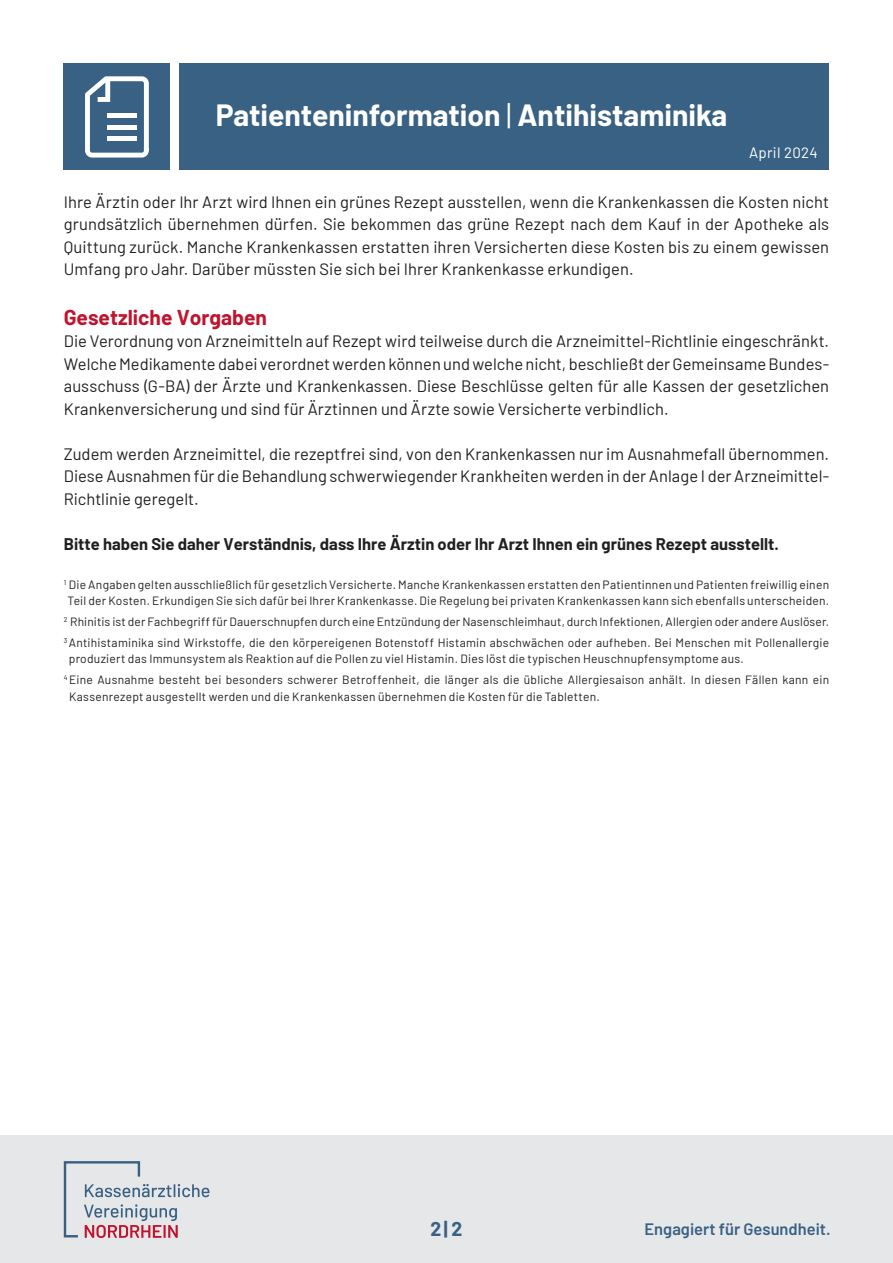
<style>
.page{position:relative;width:893px;height:1263px;background:#fff}
.page>*{position:absolute;margin:0;border:0;box-sizing:border-box;transform-origin:0 0}
.t1{font:700 30px "Barlow";color:#fff}
.t2{font:700 21px "Barlow";color:#c0142e}
.t3{font:700 19.5px "Barlow";color:#396184}
.t4{font:16.5px/22.5px "Barlow";color:#231f20;text-align:justify}
.t5{font:700 16.5px "Barlow";color:#231f20}
.t6{font:600 16.5px "Barlow";color:#396184}
.t7{font:15px "Barlow";letter-spacing:.02em;color:#fff}
.t8{font:12px/20.7px "Barlow";letter-spacing:.02em;color:#231f20}
.s1{font-weight:400}
</style>
<div class="page">
<div style="left:180px;top:64px;width:649px;height:106px;background:#396184"></div>
<div style="left:64px;top:64px;width:106px;height:106px;background:#396184"></div>
<svg style="left:85px;top:76px;width:64px;height:82px"></svg>
<div style="left:107px;top:113px;width:30px;height:5px;background:#fff"></div>
<div style="left:107px;top:125px;width:30px;height:5px;background:#fff"></div>
<div style="left:107px;top:136px;width:30px;height:5px;background:#fff"></div>
<div style="left:0;top:1135px;width:893px;height:128px;background:#e6e7e9"></div>
<svg style="left:64px;top:1161px;width:145px;height:77px"></svg>
<h1 class="t1" style="left:216px;top:93px;width:513px">Patienteninformation <span class="s1">|</span> Antihistaminika</h1>
<p class="t7" style="left:749px;top:142px;width:70px">April 2024</p>
<p class="t4" style="left:64px;top:189px;width:767px">Ihre Ärztin oder Ihr Arzt wird Ihnen ein grünes Rezept ausstellen, wenn die Krankenkassen die Kosten nicht grundsätzlich übernehmen dürfen. Sie bekommen das grüne Rezept nach dem Kauf in der Apotheke als Quittung zurück. Manche Krankenkassen erstatten ihren Versicherten diese Kosten bis zu einem gewissen Umfang pro Jahr. Darüber müssten Sie sich bei Ihrer Krankenkasse erkundigen.</p>
<p class="t2" style="left:64px;top:302px;width:205px">Gesetzliche Vorgaben</p>
<p class="t4" style="left:64px;top:329px;width:767px">Die Verordnung von Arzneimitteln auf Rezept wird teilweise durch die Arzneimittel-Richtlinie eingeschränkt.<br>Welche Medikamente dabei verordnet werden können und welche nicht, beschließt der Gemeinsame Bundes&shy;ausschuss (G-BA) der Ärzte und Krankenkassen. Diese Beschlüsse gelten für alle Kassen der gesetzlichen Krankenversicherung und sind für Ärztinnen und Ärzte sowie Versicherte verbindlich.</p>
<p class="t4" style="left:64px;top:441px;width:767px">Zudem werden Arzneimittel, die rezeptfrei sind, von den Krankenkassen nur im Ausnahmefall übernommen.<br>Diese Ausnahmen für die Behandlung schwerwiegender Krankheiten werden in der Anlage I der Arzneimittel-Richtlinie geregelt.</p>
<p class="t5" style="left:64px;top:532px;width:716px">Bitte haben Sie daher Verständnis, dass Ihre Ärztin oder Ihr Arzt Ihnen ein grünes Rezept ausstellt.</p>
<p class="t8" style="left:64px;top:575px;width:767px;line-height:16.5px;text-align:center"><sup>1</sup> Die Angaben gelten ausschließlich für gesetzlich Versicherte. Manche Krankenkassen erstatten den Patientinnen und Patienten freiwillig einen<br>Teil der Kosten. Erkundigen Sie sich dafür bei Ihrer Krankenkasse. Die Regelung bei privaten Krankenkassen kann sich ebenfalls unterscheiden.</p>
<p class="t8" style="left:64px;top:610px;width:767px"><sup>2</sup> Rhinitis ist der Fachbegriff für Dauerschnupfen durch eine Entzündung der Nasenschleimhaut, durch Infektionen, Allergien oder andere Auslöser.<br><sup>3</sup> Antihistaminika sind Wirkstoffe, die den körpereigenen Botenstoff Histamin abschwächen oder aufheben. Bei Menschen mit Pollenallergie</p>
<p class="t8" style="left:64px;top:648px;width:767px;text-indent:5px">produziert das Immunsystem als Reaktion auf die Pollen zu viel Histamin. Dies löst die typischen Heuschnupfensymptome aus.<br><sup>4</sup> Eine Ausnahme besteht bei besonders schwerer Betroffenheit, die länger als die übliche Allergiesaison anhält. In diesen Fällen kann ein</p>
<p class="t8" style="left:69px;top:685px;width:532px">Kassenrezept ausgestellt werden und die Krankenkassen übernehmen die Kosten für die Tabletten.</p>
<p class="t3" style="left:430px;top:1214px;width:34px">2| 2</p>
<p class="t6" style="left:645px;top:1217px;width:188px">Engagiert für Gesundheit.</p>
</div>
